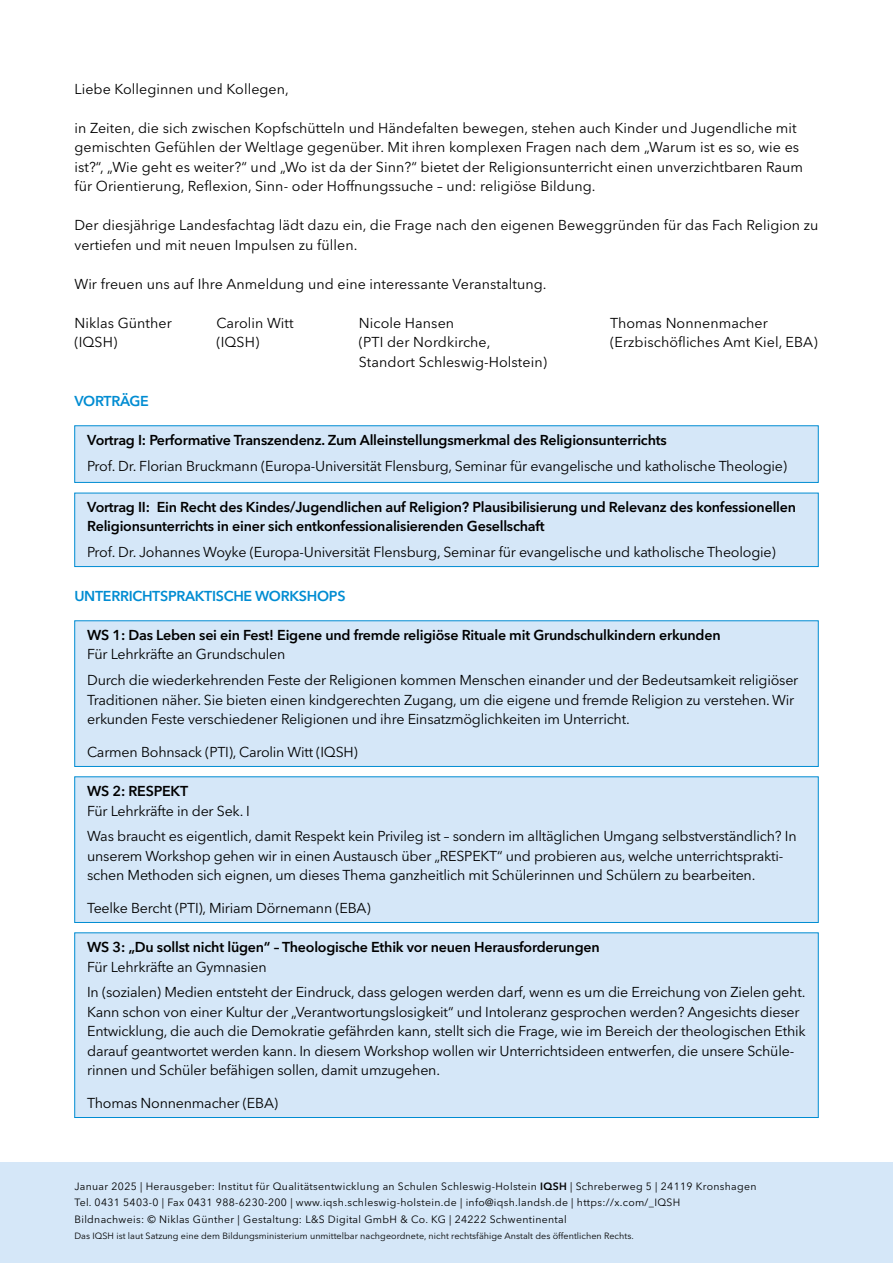
<style>
.page{position:relative;width:893px;height:1263px;background:#fff}
.page>*{position:absolute;margin:0;border:0;box-sizing:border-box;transform-origin:0 0}
.Kasten_mit_Einzug{font:14.25px/19.5px "Avenir Next LT Pro";letter-spacing:-.015em;color:#000}
.Grundtext{font:14.25px/19.5px "Avenir Next LT Pro";letter-spacing:.005em;color:#000}
.Kasten_mit_Einzug-2{font:600 14.25px/19.5px "Avenir Next LT Pro";letter-spacing:-.015em;color:#000}
.ZÜ_hellblau{font:600 14.25px "Avenir Next LT Pro";letter-spacing:-.02em;color:#008cd2}
.Liebe_Kolleginnen{font:14.25px "Avenir Next LT Pro";letter-spacing:.005em;color:#000}
.Impressum{font:10.5px "Avenir Next LT Pro";letter-spacing:.03em;color:#000}
.Impressum_2{font:9px "Avenir Next LT Pro";letter-spacing:.005em;color:#000}
.s1{font-weight:600}
</style>
<div class="page">
<div style="left:74px;top:493px;width:745px;height:74px;background:#d5e7f8;border:1px solid #008cd2"></div>
<div style="left:74px;top:425px;width:745px;height:58px;background:#d5e7f8;border:1px solid #008cd2"></div>
<div style="left:74px;top:620px;width:745px;height:147px;background:#d5e7f8;border:1px solid #008cd2"></div>
<div style="left:74px;top:776px;width:745px;height:147px;background:#d5e7f8;border:1px solid #008cd2"></div>
<div style="left:74px;top:932px;width:745px;height:186px;background:#d5e7f8;border:1px solid #008cd2"></div>
<div style="left:0;top:1162px;width:893px;height:101px;background:#d5e7f8"></div>
<h4 class="Liebe_Kolleginnen" style="left:74px;top:80px;width:216px">Liebe Kolleginnen und Kollegen,</h4>
<p class="Grundtext" style="left:74px;top:118px;width:730px">in Zeiten, die sich zwischen Kopfschütteln und Händefalten bewegen, stehen auch Kinder und Jugendliche mit gemischten Gefühlen der Weltlage gegenüber. Mit ihren komplexen Fragen nach dem „Warum ist es so, wie es ist?“, „Wie geht es weiter?“ und „Wo ist da der Sinn?“ bietet der Religionsunterricht einen unverzichtbaren Raum für Orientierung, Reflexion, Sinn- oder Hoffnungssuche – und: religiöse Bildung.</p>
<p class="Grundtext" style="left:74px;top:216px;width:745px">Der diesjährige Landesfachtag lädt dazu ein, die Frage nach den eigenen Beweggründen für das Fach Religion zu vertiefen und mit neuen Impulsen zu füllen.</p>
<p class="Grundtext" style="left:74px;top:274px;width:474px">Wir freuen uns auf Ihre Anmeldung und eine interessante Veranstaltung.</p>
<p class="Grundtext" style="left:74px;top:313px;width:99px">Niklas Günther (IQSH)</p>
<p class="Grundtext" style="left:216px;top:313px;width:79px">Carolin Witt (IQSH)</p>
<p class="Grundtext" style="left:359px;top:313px;width:190px">Nicole Hansen<br>(PTI der Nordkirche,<br>Standort Schleswig-Holstein)</p>
<p class="Grundtext" style="left:610px;top:313px;width:209px">Thomas Nonnenmacher (Erzbischöfliches Amt Kiel, EBA)</p>
<h5 class="ZÜ_hellblau" style="left:74px;top:392px;width:76px">VORTRÄGE</h5>
<p class="Kasten_mit_Einzug-2" style="left:87px;top:430px;width:581px">Vortrag I: Performative Transzendenz. Zum Alleinstellungsmerkmal des Religionsunterrichts</p>
<p class="Kasten_mit_Einzug" style="left:87px;top:456px;width:701px">Prof. Dr. Florian Bruckmann (Europa-Universität Flensburg, Seminar für evangelische und katholische Theologie)</p>
<p class="Kasten_mit_Einzug-2" style="left:87px;top:497px;width:710px">Vortrag II: Ein Recht des Kindes/Jugendlichen auf Religion? Plausibilisierung und Relevanz des konfessionellen<br>Religionsunterrichts in einer sich entkonfessionalisierenden Gesellschaft</p>
<p class="Kasten_mit_Einzug" style="left:87px;top:542px;width:690px">Prof. Dr. Johannes Woyke (Europa-Universität Flensburg, Seminar für evangelische und katholische Theologie)</p>
<h5 class="ZÜ_hellblau" style="left:74px;top:587px;width:273px">UNTERRICHTSPRAKTISCHE WORKSHOPS</h5>
<p class="Kasten_mit_Einzug-2" style="left:87px;top:625px;width:635px">WS 1: Das Leben sei ein Fest! Eigene und fremde religiöse Rituale mit Grundschulkindern erkunden</p>
<p class="Kasten_mit_Einzug" style="left:87px;top:645px;width:200px">Für Lehrkräfte an Grundschulen</p>
<p class="Kasten_mit_Einzug" style="left:87px;top:671px;width:713px">Durch die wiederkehrenden Feste der Religionen kommen Menschen einander und der Bedeutsamkeit religiöser<br>Traditionen näher. Sie bieten einen kindgerechten Zugang, um die eigene und fremde Religion zu verstehen. Wir erkunden Feste verschiedener Religionen und ihre Einsatzmöglichkeiten im Unterricht.</p>
<p class="Kasten_mit_Einzug" style="left:87px;top:742px;width:272px">Carmen Bohnsack (PTI), Carolin Witt (IQSH)</p>
<p class="Kasten_mit_Einzug-2" style="left:87px;top:781px;width:102px">WS 2: RESPEKT</p>
<p class="Kasten_mit_Einzug" style="left:87px;top:801px;width:164px">Für Lehrkräfte in der Sek. I</p>
<p class="Kasten_mit_Einzug" style="left:87px;top:827px;width:711px">Was braucht es eigentlich, damit Respekt kein Privileg ist – sondern im alltäglichen Umgang selbstverständlich? In unserem Workshop gehen wir in einen Austausch über „RESPEKT“ und probieren aus, welche unterrichtsprakti&shy;schen Methoden sich eignen, um dieses Thema ganzheitlich mit Schülerinnen und Schülern zu bearbeiten.</p>
<p class="Kasten_mit_Einzug" style="left:87px;top:898px;width:285px">Teelke Bercht (PTI), Miriam Dörnemann (EBA)</p>
<p class="Kasten_mit_Einzug-2" style="left:87px;top:937px;width:514px">WS 3: „Du sollst nicht lügen“ – Theologische Ethik vor neuen Herausforderungen</p>
<p class="Kasten_mit_Einzug" style="left:87px;top:957px;width:181px">Für Lehrkräfte an Gymnasien</p>
<p class="Kasten_mit_Einzug" style="left:87px;top:983px;width:720px">In (sozialen) Medien entsteht der Eindruck, dass gelogen werden darf, wenn es um die Erreichung von Zielen geht.<br>Kann schon von einer Kultur der „Verantwortungslosigkeit“ und Intoleranz gesprochen werden? Angesichts dieser Entwicklung, die auch die Demokratie gefährden kann, stellt sich die Frage, wie im Bereich der theologischen Ethik darauf geantwortet werden kann. In diesem Workshop wollen wir Unterrichtsideen entwerfen, die unsere Schüle&shy;rinnen und Schüler befähigen sollen, damit umzugehen.</p>
<p class="Kasten_mit_Einzug" style="left:87px;top:1093px;width:192px">Thomas Nonnenmacher (EBA)</p>
<p class="Impressum" style="left:74px;top:1180px;width:684px">Januar 2025 | Herausgeber: Institut für Qualitätsentwicklung an Schulen Schleswig-Holstein <span class="s1">IQSH</span> | Schreberweg 5 | 24119 Kronshagen</p>
<p class="Impressum" style="left:74px;top:1196px;width:607px">Tel. 0431 5403-0 | Fax 0431 988-6230-200 | www.iqsh.schleswig-holstein.de | info@iqsh.landsh.de | https://x.com/_IQSH</p>
<p class="Impressum" style="left:74px;top:1213px;width:494px">Bildnachweis: © Niklas Günther | Gestaltung: L&amp;S Digital GmbH &amp; Co. KG | 24222 Schwentinental</p>
<p class="Impressum_2" style="left:74px;top:1230px;width:561px">Das IQSH ist laut Satzung eine dem Bildungsministerium unmittelbar nachgeordnete, nicht rechtsfähige Anstalt des öffentlichen Rechts.</p>
</div>
